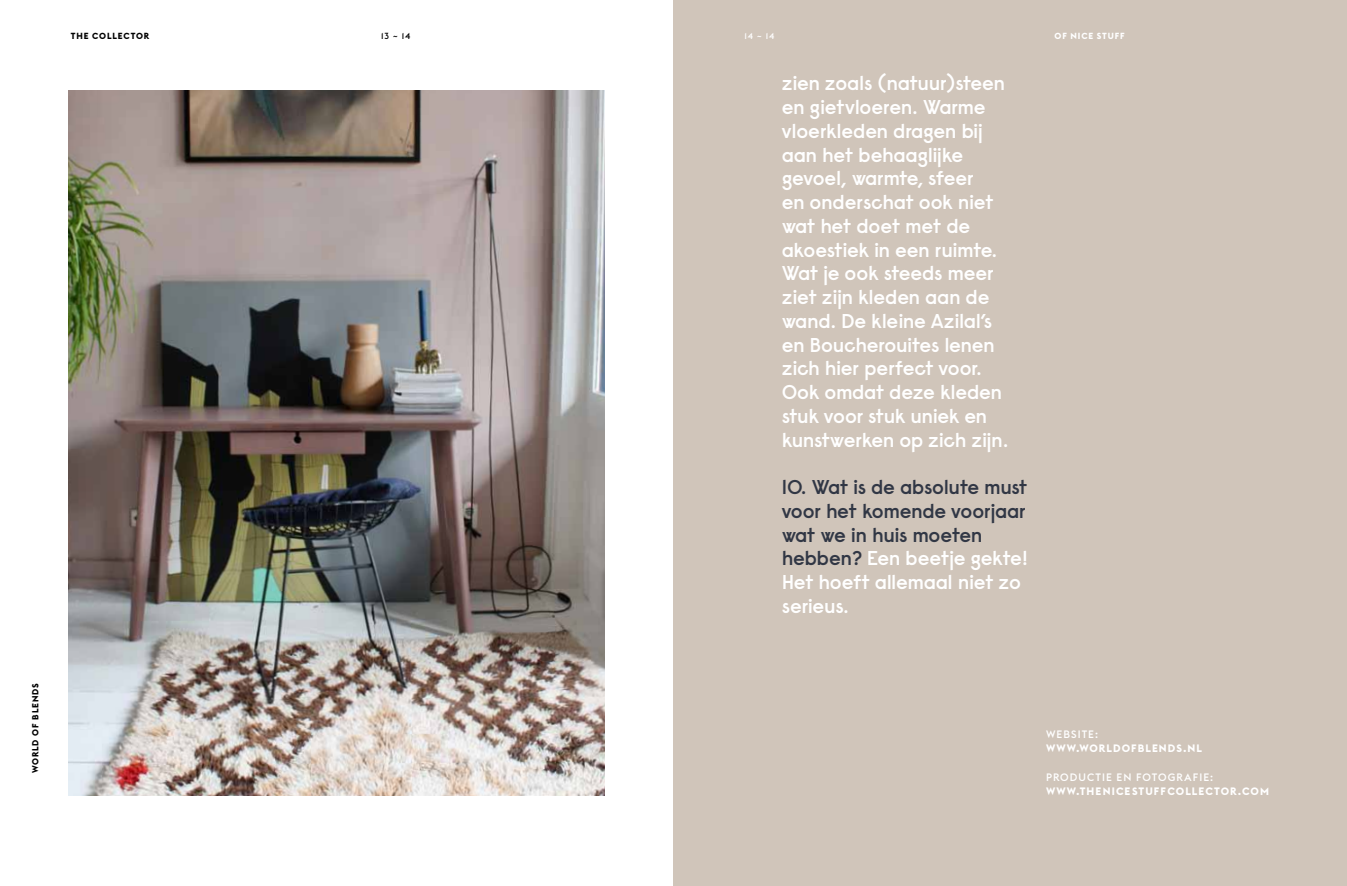
<style>
.page{position:relative;width:1347px;height:886px;background:#fff}
.page>*{position:absolute;margin:0;border:0;box-sizing:border-box;transform-origin:0 0}
.t1{font:600 20px/23.8px "Raisonne";letter-spacing:-.02em;color:#fff}
.t2{font:600 20px/23.8px "Raisonne";letter-spacing:-.025em;color:#313745}
.t3{font:700 10.62px "Euclid BP";letter-spacing:.1em;color:#fff}
.t4{font:500 10.62px "Euclid Flex";letter-spacing:.1em;color:#fff}
.t5{font:700 8.75px "Euclid BP";letter-spacing:.1em;color:#000}
.t6{font:700 8.75px "Euclid BP";letter-spacing:.1em;color:#fff}
.t7{font:500 8.75px "Euclid Flex";color:#000}
.t8{font:500 8.75px "Euclid Flex";color:#fff}
.s1{color:#fff}
</style>
<div class="page">
<div style="left:673px;top:0;width:673px;height:886px;background:#d0c5ba"></div>
<img style="left:69px;top:91px;width:535px;height:704px">
<p class="t5" style="left:30px;top:773px;width:92px;rotate:-90deg">WORLD OF BLENDS</p>
<p class="t5" style="left:71px;top:30px;width:80px">THE COLLECTOR</p>
<p class="t7" style="left:381px;top:31px;width:31px">13 ~ 14</p>
<p class="t8" style="left:744px;top:31px;width:31px">14 ~ 14</p>
<p class="t6" style="left:1054px;top:30px;width:72px">OF NICE STUFF</p>
<p class="t1" style="left:781px;top:71px;width:228px">zien zoals (natuur)steen en gietvloeren. Warme vloerkleden dragen bij aan het behaaglijke gevoel, warmte, sfeer<br>en onderschat ook niet wat het doet met de akoestiek in een ruimte.<br>Wat je ook steeds meer ziet zijn kleden aan de wand. De kleine Azilal’s en Boucherouites lenen zich hier perfect voor.<br>Ook omdat deze kleden stuk voor stuk uniek en kunstwerken op zich zijn.</p>
<p class="t2" style="left:781px;top:475px;width:248px">1O. Wat is de absolute must voor het komende voorjaar wat we in huis moeten hebben? <span class="s1">Een beetje gekte!<br>Het hoeft allemaal niet zo serieus.</span></p>
<p class="t4" style="left:1046px;top:728px;width:54px">WEBSITE:</p>
<p class="t3" style="left:1046px;top:742px;width:85px">WWW.WORLDOFBLENDS</p>
<p class="t3" style="left:1183px;top:742px;width:13px">.NL</p>
<p class="t4" style="left:1046px;top:771px;width:169px">PRODUCTIE EN FOTOGRAFIE:</p>
<p class="t3" style="left:1046px;top:785px;width:224px">WWW.THENICESTUFFCOLLECTOR.COM</p>
</div>
